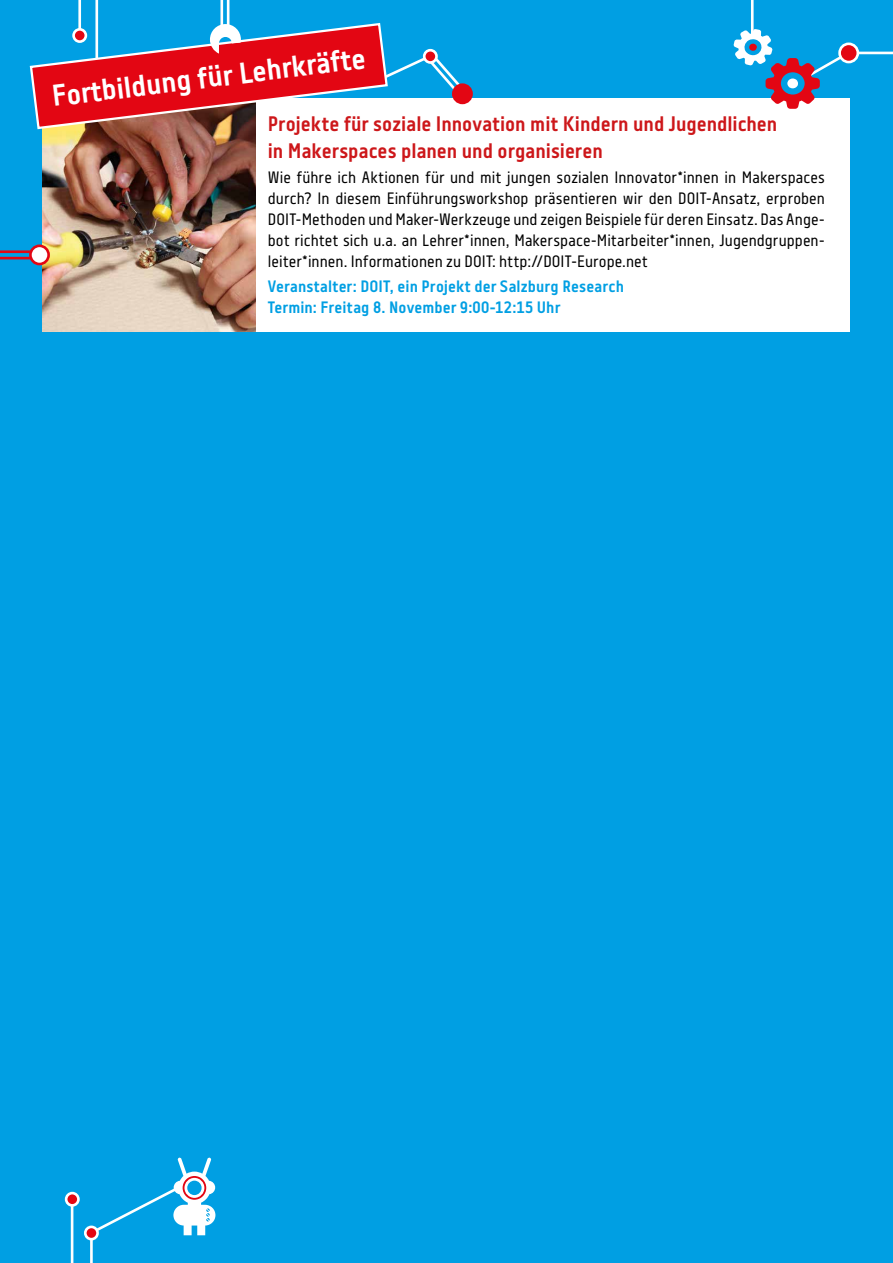
<style>
.page{position:relative;width:893px;height:1263px;background:#009fe3}
.page>*{position:absolute;margin:0;border:0;box-sizing:border-box;transform-origin:0 0}
.t1{font:700 30px "Centima";color:#fff}
.t2{font:700 21px/27px "Centima";color:#cd171a}
.t3{font:16.5px/21px "Centima";letter-spacing:.005em;color:#000;text-align:justify}
.t4{font:700 16.5px/21px "Centima";letter-spacing:.005em;color:#009fe3}
</style>
<div class="page">
<hr style="left:78px;top:0;width:3px;height:35px;background:#fff">
<hr style="left:95px;top:0;width:3px;height:59px;background:#fff">
<hr style="left:849px;top:52px;width:44px;height:2px;background:#fff">
<svg style="left:840px;top:44px;width:18px;height:18px"></svg>
<div style="left:838px;top:43px;width:21px;height:20px;border:3px solid #fff;border-radius:50%"></div>
<hr style="left:751px;top:0;width:3px;height:37px;background:#fff">
<hr style="left:227px;top:0;width:2px;height:34px;background:#fff">
<hr style="left:220px;top:0;width:3px;height:34px;background:#fff">
<div style="left:43px;top:98px;width:807px;height:234px;background:#fff"></div>
<img style="left:43px;top:130px;width:212px;height:202px">
<div style="left:453px;top:85px;width:18px;height:18px;background:#e30613;border-radius:50%"></div>
<div style="left:452px;top:83px;width:21px;height:21px;border:3px solid #e30613;border-radius:50%"></div>
<hr style="left:0;top:250px;width:38px;height:3px;background:#e30613">
<hr style="left:0;top:257px;width:38px;height:2px;background:#e30613">
<div style="left:30px;top:246px;width:19px;height:18px;background:#fff;border-radius:50%"></div>
<div style="left:29px;top:244px;width:21px;height:21px;border:3px solid #e30613;border-radius:50%"></div>
<svg style="left:29px;top:22px;width:435px;height:108px"></svg>
<svg style="left:733px;top:28px;width:119px;height:81px"></svg>
<hr style="left:71px;top:1201px;width:2px;height:62px;background:#fff">
<div style="left:66px;top:1193px;width:12px;height:12px;background:#e30613;border-radius:50%"></div>
<div style="left:65px;top:1192px;width:15px;height:15px;border:3px solid #fff;border-radius:50%"></div>
<svg style="left:98px;top:1157px;width:117px;height:79px"></svg>
<hr style="left:90px;top:1226px;width:3px;height:37px;background:#fff">
<div style="left:85px;top:1227px;width:13px;height:12px;background:#e30613;border-radius:50%"></div>
<div style="left:84px;top:1225px;width:15px;height:15px;border:3px solid #fff;border-radius:50%"></div>
<h1 class="t1" style="left:50px;top:79px;width:317px;rotate:-7deg">Fortbildung für Lehrkräfte</h1>
<p class="t2" style="left:268px;top:110px;width:511px">Projekte für soziale Innovation mit Kindern und Jugendlichen in Makerspaces planen und organisieren</p>
<p class="t3" style="left:268px;top:167px;width:559px">Wie führe ich Aktionen für und mit jungen sozialen Innovator*innen in Makerspaces durch? In diesem Einführungsworkshop präsentieren wir den DOIT-Ansatz, erproben DOIT-Methoden und Maker-Werkzeuge und zeigen Beispiele für deren Einsatz. Das Ange&shy;bot richtet sich u.a. an Lehrer*innen, Makerspace-Mitarbeiter*innen, Jugendgruppen&shy;leiter*innen. Informationen zu DOIT: http://DOIT-Europe.net</p>
<p class="t4" style="left:268px;top:276px;width:358px">Veranstalter: DOIT, ein Projekt der Salzburg Research<br>Termin: Freitag 8. November 9:00-12:15 Uhr</p>
</div>
